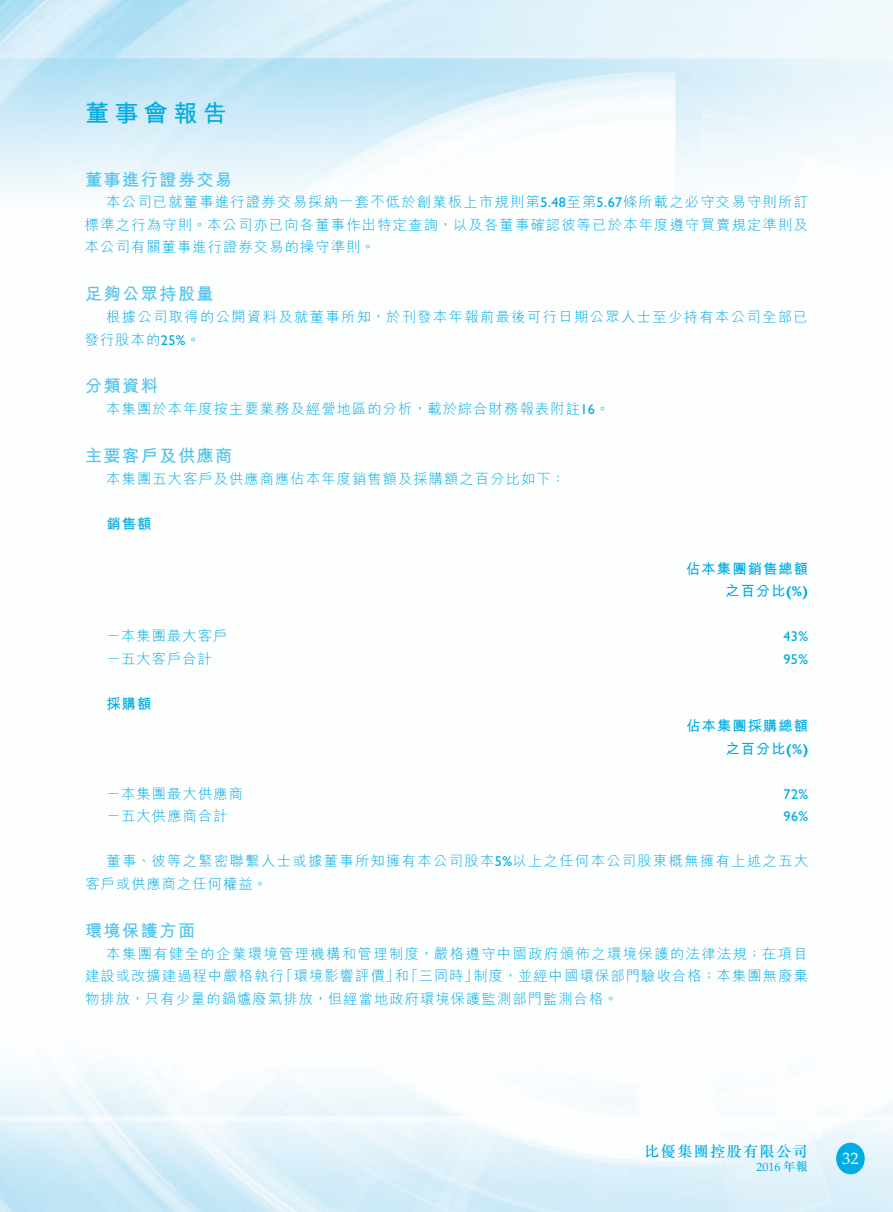
<style>
.page{position:relative;width:893px;height:1212px;background:#fff}
.page>*{position:absolute;margin:0;border:0;box-sizing:border-box;transform-origin:0 0}
.t1{font:700 24px "M Hei HK";letter-spacing:.23em;color:#00ace1}
.t2{font:700 17.25px "M Hei HK";letter-spacing:.08em;color:#51c3ea}
.t3{font:16.5px "Palatino LT Std";color:#fff}
.t4{font:500 15px "M Sung HK";letter-spacing:.1em;color:#00ace1}
.t5{font:300 14.25px/22.5px "M Hei HK";letter-spacing:.08em;color:#00ace1;text-align:justify}
.t6{font:300 14.25px/22.5px "M Hei HK";letter-spacing:.1em;color:#00ace1}
.t7{font:300 14.25px/22.5px "M Hei HK";letter-spacing:.105em;color:#00ace1;text-align:right}
.t8{font:700 14.25px/22.5px "M Hei HK";letter-spacing:.08em;color:#00ace1;text-align:right}
.t9{font:14.25px "Gill Sans Std";letter-spacing:.03em;color:#00ace1}
.t10{font:12px "Palatino LT Std";color:#00ace1}
.s1{font-family:"Gill Sans Std";font-weight:400}
.s2{font-family:"Gill Sans Std"}
.s3{font-family:"M Sung HK";font-weight:500}
</style>
<div class="page">
<img style="left:0;top:0;width:893px;height:1212px">
<div style="left:837px;top:1143px;width:27px;height:30px;background:#00ace1;border-radius:50%"></div>
<div style="left:837px;top:1143px;width:27px;height:31px;border:1px solid #00ace1;border-radius:50%"></div>
<div style="left:837px;top:1143px;width:27px;height:30px;border:1px solid #00ace1;border-radius:50%"></div>
<h1 class="t1" style="left:85px;top:95px;width:143px">董事會報告</h1>
<p class="t2" style="left:85px;top:167px;width:149px">董事進行證券交易</p>
<p class="t5" style="left:85px;top:190px;width:724px;text-indent:21px">本公司已就董事進行證券交易採納一套不低於創業板上市規則第<span class="s1">5.48</span>至第<span class="s1">5.67</span>條所載之必守交易守則所訂標準之行為守則。本公司亦已向各董事作出特定查詢，以及各董事確認彼等已於本年度遵守買賣規定準則及本公司有關董事進行證券交易的操守準則。</p>
<p class="t2" style="left:85px;top:281px;width:130px">足夠公眾持股量</p>
<p class="t6" style="left:85px;top:305px;width:724px;text-indent:22px">根據公司取得的公開資料及就董事所知，於刊發本年報前最後可行日期公眾人士至少持有本公司全部已發行股本的<span class="s1">25%</span>。</p>
<p class="t2" style="left:85px;top:373px;width:75px">分類資料</p>
<p class="t5" style="left:106px;top:397px;width:505px">本集團於本年度按主要業務及經營地區的分析，載於綜合財務報表附註<span class="s1">16</span>。</p>
<p class="t2" style="left:85px;top:443px;width:149px">主要客戶及供應商</p>
<p class="t5" style="left:106px;top:467px;width:461px">本集團五大客戶及供應商應佔本年度銷售額及採購額之百分比如下：</p>
<p class="t8" style="left:106px;top:511px;width:46px">銷售額</p>
<p class="t8" style="left:686px;top:556px;width:123px">佔本集團銷售總額之百分比 <span class="s2">%) (</span></p>
<p class="t9" style="left:783px;top:628px;width:26px">43%</p>
<p class="t5" style="left:106px;top:624px;width:123px">－本集團最大客戶</p>
<p class="t5" style="left:106px;top:647px;width:107px">－五大客戶合計</p>
<p class="t8" style="left:106px;top:691px;width:46px">採購額</p>
<p class="t5" style="left:107px;top:782px;width:138px">－本集團最大供應商</p>
<p class="t9" style="left:783px;top:651px;width:26px">95%</p>
<p class="t8" style="left:686px;top:714px;width:123px">佔本集團採購總額之百分比 <span class="s2">%) (</span></p>
<p class="t9" style="left:783px;top:786px;width:26px">72%</p>
<p class="t5" style="left:107px;top:804px;width:123px">－五大供應商合計</p>
<p class="t6" style="left:85px;top:849px;width:724px;text-indent:21px">董事、彼等之緊密聯繫人士或據董事所知擁有本公司股本<span class="s1">5%</span>以上之任何本公司股東概無擁有上述之五大客戶或供應商之任何權益。</p>
<p class="t2" style="left:85px;top:918px;width:112px">環境保護方面</p>
<p class="t7" style="left:106px;top:941px;width:703px">本集團有健全的企業環境管理機構和管理制度，嚴格遵守中國政府頒佈之環境保護的法律法規；在項目制度，並經中國環保部門驗收合格；本集團無廢棄</p>
<p class="t9" style="left:783px;top:808px;width:26px">96%</p>
<p class="t5" style="left:85px;top:964px;width:535px">建設或改擴建過程中嚴格執行<br>物排放，只有少量的鍋爐廢氣排放，但經當地政府環境保護監測部門監測合格。</p>
<p class="t5" style="left:279px;top:964px;width:201px">「環境影響評價」「三同時」</p>
<p class="t5" style="left:395px;top:964px;width:16px">和</p>
<p class="t4" style="left:644px;top:1140px;width:165px">比優集團控股有限公司</p>
<p class="t10" style="left:756px;top:1160px;width:53px">2016 <span class="s3">年報</span></p>
<p class="t3" style="left:842px;top:1148px;width:18px">32</p>
</div>
